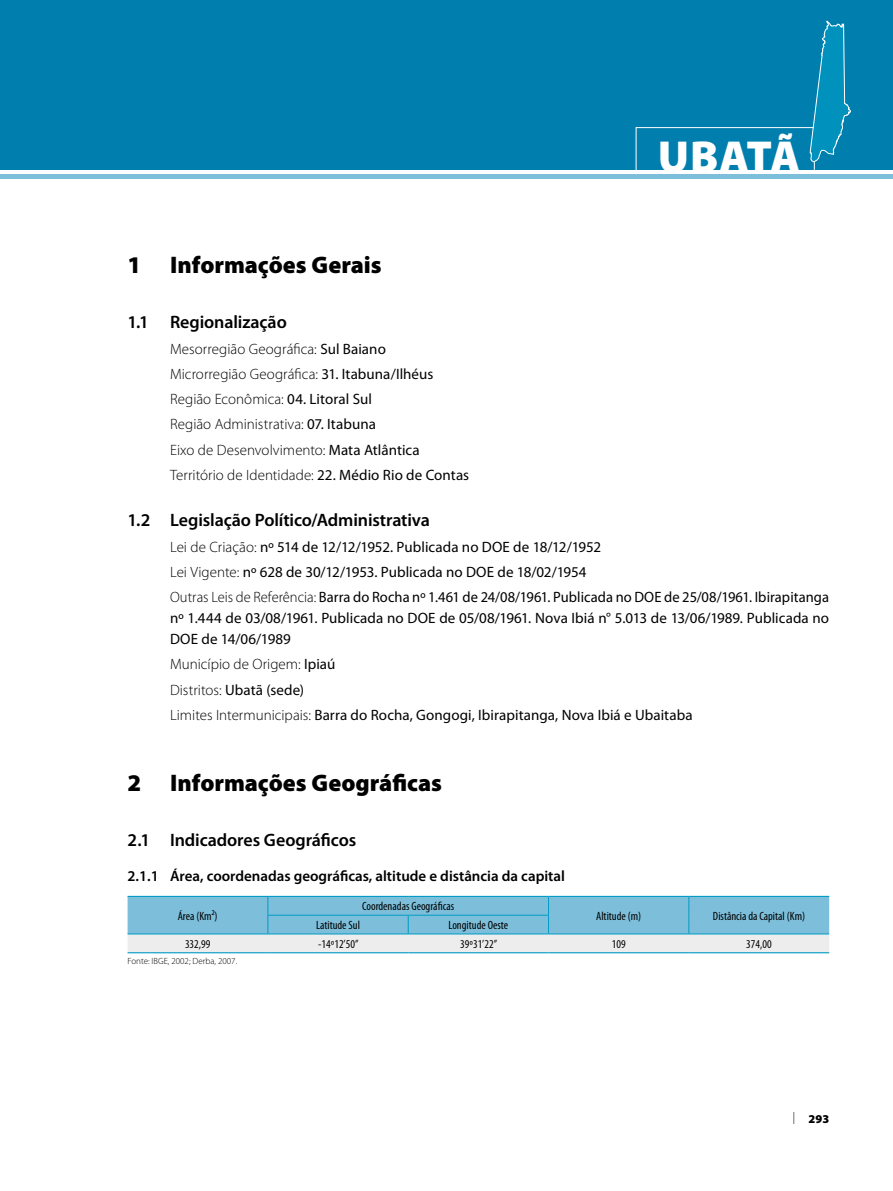
<style>
.page{position:relative;width:893px;height:1191px;background:#fff}
.page>*{position:absolute;margin:0;border:0;box-sizing:border-box;transform-origin:0 0}
.t1{font:900 45px "Myriad Pro";color:#fff}
.t2{font:900 24px "Myriad Pro";color:#000}
.t3{font:600 18px "Myriad Pro";letter-spacing:-.005em;color:#000}
.t4{font:15px/25.2px "Myriad Pro";letter-spacing:.005em;color:#000}
.t5{font:300 15px/25.2px "Myriad Pro";letter-spacing:.005em;color:#000}
.t6{font:600 15px "Myriad Pro";color:#000}
.t7{font:condensed 12px "Myriad Pro";color:#000}
.t8{font:900 12px "Myriad Pro";color:#000}
.t9{font:300 9px "Myriad Pro";color:#000}
.s1{font-weight:400}
.s2{font-weight:300}
.s3{font-weight:300;font-stretch:condensed}
</style>
<div class="page">
<div style="left:0;top:0;width:893px;height:170px;background:#007fae"></div>
<div style="left:0;top:174px;width:893px;height:5px;background:#7dbfdb"></div>
<hr style="left:128px;top:952px;width:140px;height:1px;background:#009bc4">
<hr style="left:268px;top:952px;width:140px;height:1px;background:#009bc4">
<hr style="left:408px;top:952px;width:141px;height:1px;background:#009bc4">
<hr style="left:549px;top:952px;width:140px;height:1px;background:#009bc4">
<hr style="left:689px;top:952px;width:140px;height:1px;background:#009bc4">
<svg style="left:128px;top:896px;width:701px;height:56px;background:#9acbdf"></svg>
<svg style="left:635px;top:21px;width:216px;height:154px"></svg>
<h1 class="t1" style="left:658px;top:127px;width:144px">U batã</h1>
<h2 class="t2" style="left:128px;top:249px;width:256px">1 Informações Gerais</h2>
<p class="t3" style="left:128px;top:311px;width:161px">1.1 Regionalização</p>
<p class="t5" style="left:170px;top:336px;width:301px">Mesorregião Geográfica: <span class="s1">Sul Baiano<br></span>Microrregião Geográfica: <span class="s1">31. Itabuna/Ilhéus </span>Região Econômica: <span class="s1">04. Litoral Sul<br></span>Região Administrativa: <span class="s1">07. Itabuna<br></span>Eixo de Desenvolvimento: <span class="s1">Mata Atlântica </span>Território de Identidade: <span class="s1">22. Médio Rio de Contas</span></p>
<p class="t3" style="left:128px;top:509px;width:304px">1.2 Legislação Político/Administrativa</p>
<p class="t4" style="left:170px;top:534px;width:660px"><span class="s2">Lei de Criação:</span> nº 514 de 12/12/1952. Publicada no DOE de 18/12/1952<br><span class="s2">Lei Vigente:</span> nº 628 de 30/12/1953. Publicada no DOE de 18/02/1954<br><span class="s2">Outras Leis de Referência:</span> Barra do Rocha nº 1.461 de 24/08/1961. Publicada no DOE de 25/08/1961. Ibirapitanga</p>
<p class="t4" style="left:170px;top:607px;width:661px;line-height:21px">nº 1.444 de 03/08/1961. Publicada no DOE de 05/08/1961. Nova Ibiá n° 5.013 de 13/06/1989. Publicada no<br>DOE de 14/06/1989</p>
<p class="t4" style="left:170px;top:651px;width:524px"><span class="s2">Município de Origem:</span> Ipiaú<br><span class="s2">Distritos:</span> Ubatã (sede)<br><span class="s2">Limites Intermunicipais:</span> Barra do Rocha, Gongogi, Ibirapitanga, Nova Ibiá e Ubaitaba</p>
<h2 class="t2" style="left:128px;top:767px;width:316px">2 Informações Geográficas</h2>
<p class="t3" style="left:128px;top:829px;width:230px">2.1 Indicadores Geográficos</p>
<p class="t6" style="left:128px;top:866px;width:439px">2.1.1 Área, coordenadas geográficas, altitude e distância da capital</p>
<p class="t7" style="left:178px;top:908px;width:41px">Área (Km²)</p>
<p class="t7" style="left:362px;top:899px;width:93px">Coordenadas Geográficas</p>
<p class="t7" style="left:316px;top:918px;width:45px">Latitude Sul</p>
<p class="t7" style="left:448px;top:918px;width:61px">Longitude Oeste</p>
<p class="t7" style="left:596px;top:908px;width:47px">Altitude (m)</p>
<p class="t7" style="left:713px;top:908px;width:94px">Distância da Capital (Km)</p>
<p class="t7" style="left:185px;top:936px;width:27px">332,99</p>
<p class="t7" style="left:318px;top:936px;width:42px">-14º12’50’’</p>
<p class="t7" style="left:460px;top:936px;width:39px">39º31’22’’</p>
<p class="t7" style="left:612px;top:936px;width:15px">109</p>
<p class="t7" style="left:746px;top:936px;width:27px">374,00</p>
<p class="t9" style="left:128px;top:955px;width:111px">Fonte: IBGE, 2002; Derba, 2007.</p>
<p class="t8" style="left:793px;top:1110px;width:38px"><span class="s3">|</span> 293</p>
</div>
